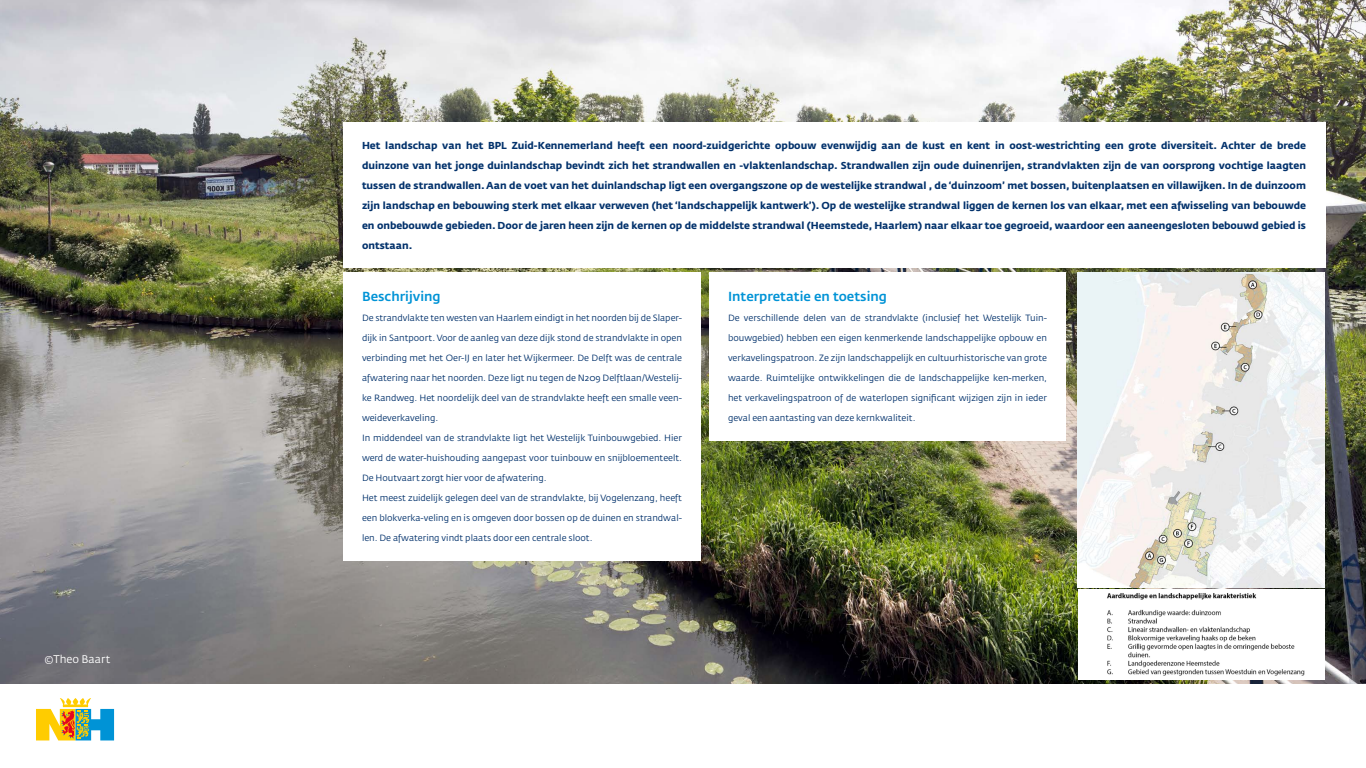
<style>
.page{position:relative;width:1366px;height:768px;background:#fff}
.page>*{position:absolute;margin:0;border:0;box-sizing:border-box;transform-origin:0 0}
.t1{font:500 13px "Fedra Sans Std";color:#0093d6}
.t2{font:11px "Fedra Sans Std";color:#fff}
.t3{font:700 10px/20px "Fedra Sans Std";color:#03326c;text-align:justify}
.t4{font:9px "Fedra Sans Std";color:#03326c}
</style>
<div class="page">
<img style="left:0;top:0;width:1366px;height:684px">
<svg style="left:36px;top:698px;width:78px;height:42px"></svg>
<div style="left:343px;top:122px;width:982px;height:146px;background:#fff"></div>
<div style="left:343px;top:272px;width:358px;height:288px;background:#fff"></div>
<div style="left:709px;top:272px;width:357px;height:168px;background:#fff"></div>
<img style="left:1078px;top:272px;width:247px;height:315px">
<div style="left:1078px;top:589px;width:247px;height:91px;background:#fff"></div>
<img style="left:1107px;top:593px;width:198px;height:83px">
<p class="t2" style="left:44px;top:653px;width:68px">©Theo Baart</p>
<p class="t3" style="left:362px;top:135px;width:946px">Het landschap van het BPL Zuid-Kennemerland heeft een noord-zuidgerichte opbouw evenwijdig aan de kust en kent in oost-westrichting een grote diversiteit. Achter de brede duinzone van het jonge duinlandschap bevindt zich het strandwallen en -vlaktenlandschap. Strandwallen zijn oude duinenrijen, strandvlakten zijn de van oorsprong vochtige laagten tussen de strandwallen. Aan de voet van het duinlandschap ligt een overgangszone op de westelijke strandwal , de ‘duinzoom’ met bossen, buitenplaatsen en villawijken. In de duinzoom zijn landschap en bebouwing sterk met elkaar verweven (het ‘landschappelijk kantwerk’). Op de westelijke strandwal liggen de kernen los van elkaar, met een afwisseling van bebouwde en onbebouwde gebieden. Door de jaren heen zijn de kernen op de middelste strandwal (Heemstede, Haarlem) naar elkaar toe gegroeid, waardoor een aaneengesloten bebouwd gebied is ontstaan.</p>
<h1 class="t1" style="left:362px;top:289px;width:80px">Beschrijving</h1>
<p class="t4" style="left:362px;top:313px;width:322px">De strandvlakte ten westen van Haarlem eindigt in het noorden bij de Slaper-</p>
<p class="t4" style="left:362px;top:333px;width:322px">dijk in Santpoort. Voor de aanleg van deze dijk stond de strandvlakte in open</p>
<p class="t4" style="left:362px;top:353px;width:321px">verbinding met het Oer-IJ en later het Wijkermeer. De Delft was de centrale</p>
<p class="t4" style="left:362px;top:373px;width:322px">afwatering naar het noorden. Deze ligt nu tegen de N209 Delftlaan/Westelij-</p>
<p class="t4" style="left:362px;top:393px;width:322px">ke Randweg. Het noordelijk deel van de strandvlakte heeft een smalle veen-</p>
<p class="t4" style="left:362px;top:413px;width:78px">weideverkaveling.</p>
<p class="t4" style="left:362px;top:433px;width:322px">In middendeel van de strandvlakte ligt het Westelijk Tuinbouwgebied. Hier</p>
<p class="t4" style="left:362px;top:453px;width:322px">werd de water-huishouding aangepast voor tuinbouw en snijbloementeelt.</p>
<p class="t4" style="left:362px;top:473px;width:186px">De Houtvaart zorgt hier voor de afwatering.</p>
<p class="t4" style="left:362px;top:493px;width:322px">Het meest zuidelijk gelegen deel van de strandvlakte, bij Vogelenzang, heeft</p>
<p class="t4" style="left:362px;top:513px;width:322px">een blokverka-veling en is omgeven door bossen op de duinen en strandwal-</p>
<p class="t4" style="left:362px;top:533px;width:232px">len. De afwatering vindt plaats door een centrale sloot.</p>
<h1 class="t1" style="left:728px;top:289px;width:161px">Interpretatie en toetsing</h1>
<p class="t4" style="left:728px;top:313px;width:321px">De verschillende delen van de strandvlakte (inclusief het Westelijk Tuin-</p>
<p class="t4" style="left:728px;top:333px;width:321px">bouwgebied) hebben een eigen kenmerkende landschappelijke opbouw en</p>
<p class="t4" style="left:728px;top:353px;width:321px">verkavelingspatroon. Ze zijn landschappelijk en cultuurhistorische van grote</p>
<p class="t4" style="left:728px;top:373px;width:321px">waarde. Ruimtelijke ontwikkelingen die de landschappelijke ken-merken,</p>
<p class="t4" style="left:728px;top:393px;width:320px">het verkavelingspatroon of de waterlopen significant wijzigen zijn in ieder</p>
<p class="t4" style="left:728px;top:413px;width:189px">geval een aantasting van deze kernkwaliteit.</p>
</div>
